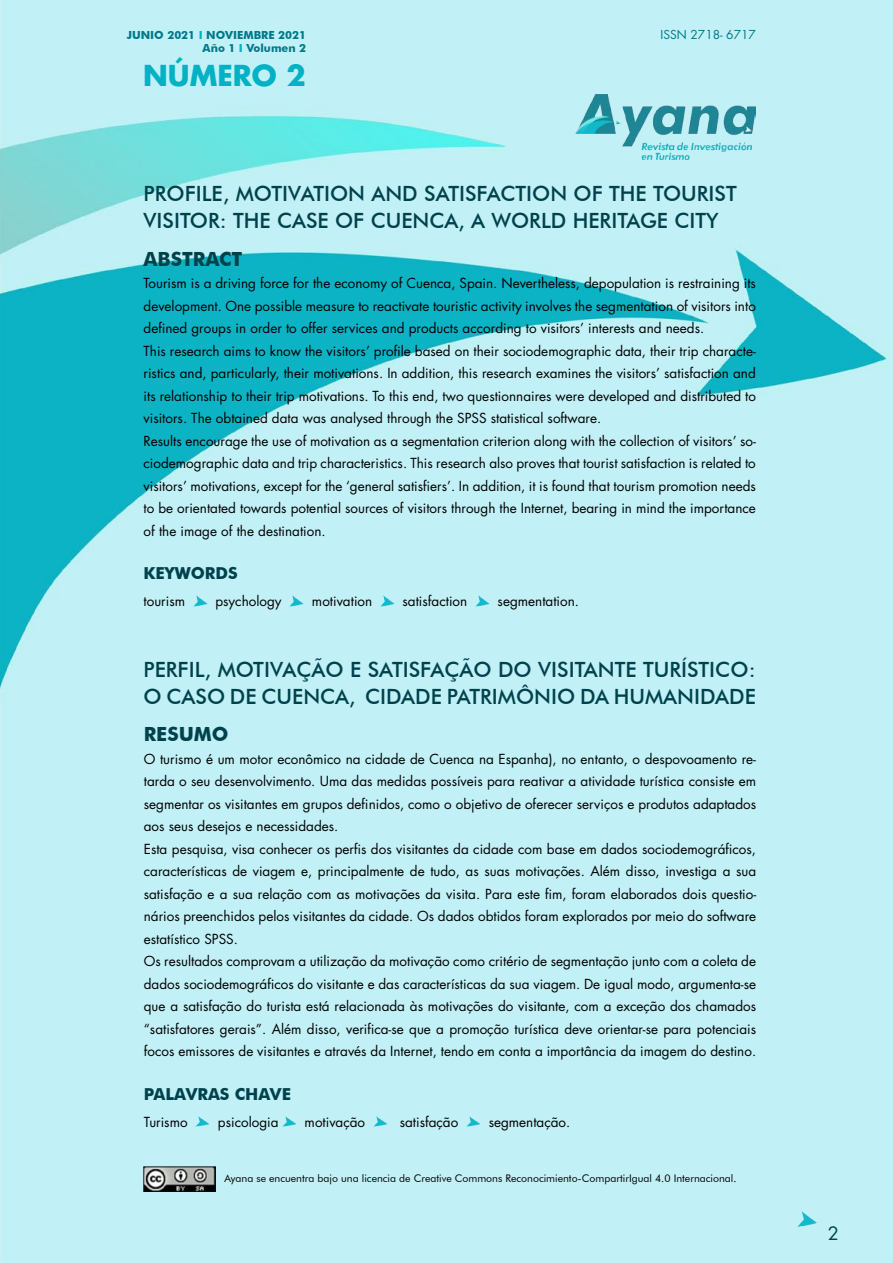
<style>
.page{position:relative;width:893px;height:1263px;background:#fff}
.page>*{position:absolute;margin:0;border:0;box-sizing:border-box;transform-origin:0 0}
.t1{font:700 28.05px "Futura";color:#00b2c4}
.t2{font:500 21px/27px "Futura BT";color:#00424c}
.t3{font:700 19.5px "Futura BT";color:#00424c}
.t4{font:18px "Futura";color:#00424c}
.t5{font:700 16.5px "Futura BT";color:#00424c}
.t6{font:13.5px/22.5px "Futura";color:#000}
.t7{font:12px "Futura";color:#007889}
.t8{font:700 11.1px/13.4px "Futura BT";color:#007889;text-align:right}
.t9{font:10.5px "Futura BT";color:#000}
.t10{font:10.5px "Futura";color:#000}
.s1{color:#00b2c4}
.s2{font-family:"Minion Pro"}
</style>
<div class="page">
<img style="left:0;top:0;width:893px;height:1263px">
<img style="left:798px;top:1212px;width:19px;height:14px">
<img style="left:144px;top:1166px;width:72px;height:25px">
<img style="left:576px;top:95px;width:180px;height:64px">
<img style="left:193px;top:595px;width:14px;height:11px">
<img style="left:290px;top:595px;width:14px;height:11px">
<svg style="left:381px;top:595px;width:13px;height:11px"></svg>
<svg style="left:476px;top:595px;width:13px;height:11px"></svg>
<img style="left:196px;top:1116px;width:14px;height:11px">
<svg style="left:283px;top:1116px;width:13px;height:11px"></svg>
<svg style="left:374px;top:1116px;width:13px;height:11px"></svg>
<svg style="left:467px;top:1116px;width:13px;height:11px"></svg>
<p class="t8" style="left:127px;top:28px;width:181px">JUNIO 2021 <span class="s1">I</span> NOVIEMBRE 2021<br>Año 1 <span class="s1">I</span> Volumen 2</p>
<h1 class="t1" style="left:143px;top:57px;width:164px">NÚMERO 2</h1>
<p class="t7" style="left:657px;top:27px;width:31px">ISSN:</p>
<p class="t7" style="left:661px;top:27px;width:97px">ISSN 2718- 6717</p>
<h2 class="t2" style="left:144px;top:180px;width:595px">PROFILE, MOTIVATION AND SATISFACTION OF THE TOURIST<br>VISITOR: THE CASE OF CUENCA, A WORLD HERITAGE CITY</h2>
<h3 class="t3" style="left:144px;top:247px;width:100px">ABSTRACT</h3>
<p class="t6" style="left:144px;top:272px;width:614px">Tourism is a driving force for the economy of Cuenca, Spain. Nevertheless, depopulation is restraining its development. One possible measure to reactivate touristic activity involves the segmentation of visitors into defined groups in order to offer services and products according to visitors’ interests and needs.<br>This research aims to know the visitors’ profile based on their sociodemographic data, their trip characte&shy;ristics and, particularly, their motivations. In addition, this research examines the visitors’ satisfaction and its relationship to their trip motivations. To this end, two questionnaires were developed and distributed to visitors. The obtained data was analysed through the SPSS statistical software.<br>Results encourage the use of motivation as a segmentation criterion along with the collection of visitors’ so&shy;ciodemographic data and trip characteristics. This research also proves that tourist satisfaction is related to visitors’ motivations, except for the ‘general satisfiers’. In addition, it is found that tourism promotion needs to be orientated towards potential sources of visitors through the Internet, bearing in mind the importance of the image of the destination.</p>
<p class="t5" style="left:144px;top:563px;width:96px">KEYWORDS</p>
<p class="t6" style="left:144px;top:590px;width:43px">tourism</p>
<p class="t6" style="left:215px;top:590px;width:68px">psychology</p>
<p class="t6" style="left:312px;top:590px;width:62px">motivation</p>
<p class="t6" style="left:403px;top:590px;width:66px">satisfaction</p>
<p class="t6" style="left:498px;top:590px;width:83px">segmentation.</p>
<h2 class="t2" style="left:144px;top:656px;width:614px">PERFIL, MOTIVAÇÃO E SATISFAÇÃO DO VISITANTE TURÍSTICO:<br>O CASO DE CUENCA, CIDADE PATRIMÔNIO DA HUMANIDADE</h2>
<h3 class="t3" style="left:144px;top:722px;width:86px">RESUMO</h3>
<p class="t6" style="left:144px;top:748px;width:614px">O turismo é um motor econômico na cidade de Cuenca na Espanha), no entanto, o despovoamento re&shy;tarda o seu desenvolvimento. Uma das medidas possíveis para reativar a atividade turística consiste em segmentar os visitantes em grupos definidos, como o objetivo de oferecer serviços e produtos adaptados aos seus desejos e necessidades.<br>Esta pesquisa, visa conhecer os perfis dos visitantes da cidade com base em dados sociodemográficos, características de viagem e, principalmente de tudo, as suas motivações. Além disso, investiga a sua satisfação e a sua relação com as motivações da visita. Para este fim, foram elaborados dois questio&shy;nários preenchidos pelos visitantes da cidade. Os dados obtidos foram explorados por meio do software estatístico SPSS.<br>Os resultados comprovam a utilização da motivação como critério de segmentação junto com a coleta de dados sociodemográficos do visitante e das características da sua viagem. De igual modo, argumenta-se que a satisfação do turista está relacionada às motivações do visitante, com a exceção dos chamados “satisfatores gerais”. Além disso, verifica-se que a promoção turística deve orientar-se para potenciais focos emissores de visitantes e através da Internet, tendo em conta a importância da imagem do destino.</p>
<p class="t5" style="left:144px;top:1084px;width:149px">PALAVRAS CHAVE</p>
<p class="t6" style="left:144px;top:1111px;width:45px">Turismo</p>
<p class="t6" style="left:218px;top:1111px;width:62px">psicologia</p>
<p class="t6" style="left:305px;top:1111px;width:62px">motivação</p>
<p class="t6" style="left:400px;top:1111px;width:60px">satisfação</p>
<p class="t6" style="left:489px;top:1111px;width:83px">segmentação.</p>
<p class="t10" style="left:415px;top:1171px;width:9px">C</p>
<p class="t10" style="left:448px;top:1171px;width:32px">e Com</p>
<p class="t10" style="left:576px;top:1171px;width:154px">-CompartirIgual 4.0 <span class="s2">Internacional.</span></p>
<p class="t9" style="left:224px;top:1171px;width:514px">Ayana se encuentra bajo una licencia de Creative Commons Reconocimiento-CompartirIgual 4.0 Internacional.</p>
<h3 class="t4" style="left:828px;top:1222px;width:13px">2</h3>
</div>
